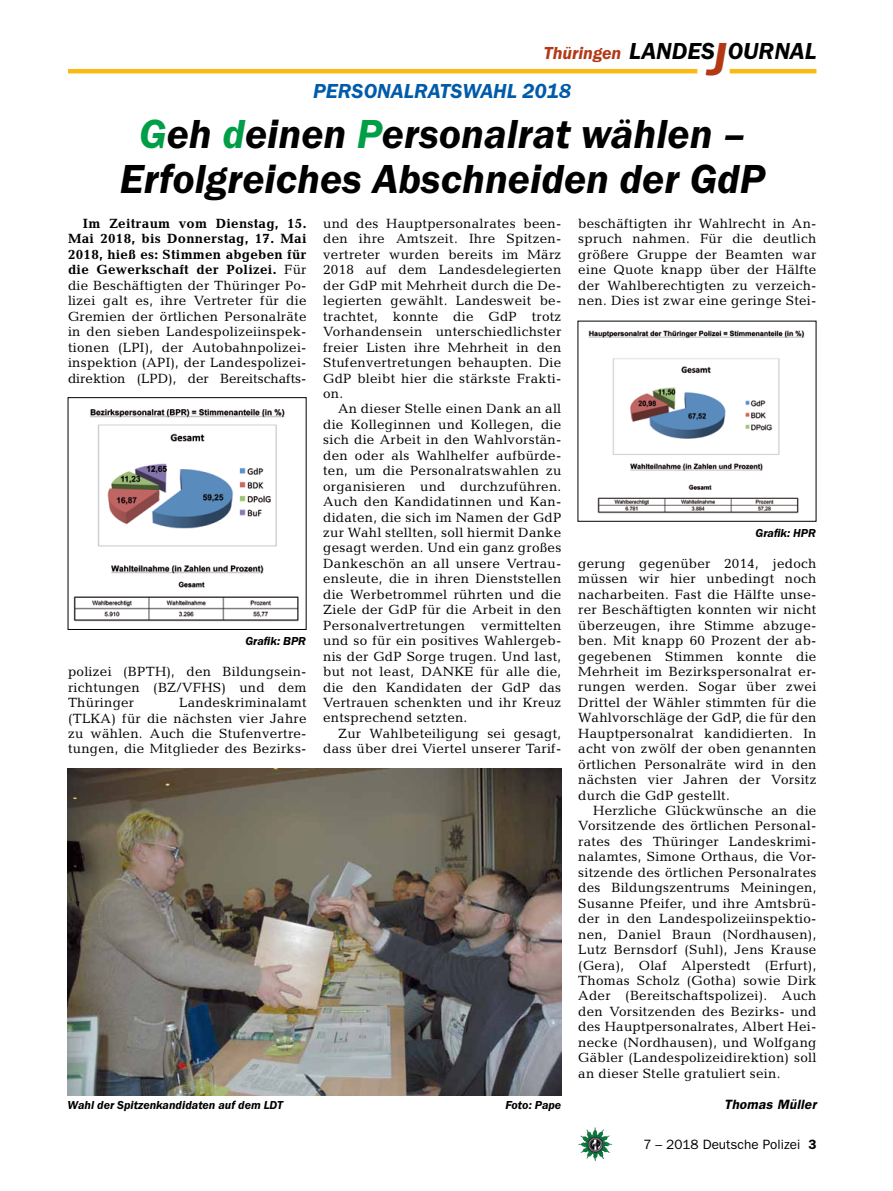
<style>
.page{position:relative;width:893px;height:1191px;background:#fff}
.page>*{position:absolute;margin:0;border:0;box-sizing:border-box;transform-origin:0 0}
.t1{font:italic 600 42px/45px "Franklin Gothic Itc T";color:#000;text-align:center}
.t2{font:italic 600 24px "Franklin Gothic Itc T";color:#000}
.t3{font:italic 600 21px "Franklin Gothic Itc T";color:#005baa}
.t4{font:italic 600 18px "Franklin Gothic Itc T";color:#b33916}
.t5{font:13.5px/15.5px "Candida";letter-spacing:.02em;color:#000;text-align:justify}
.t6{font:13.5px "Franklin Gothic";color:#000}
.t7{font:italic 600 13.5px "Franklin Gothic";letter-spacing:.02em;color:#000}
.t8{font:italic 600 12px "Franklin Gothic Itc T";color:#000}
.s1{font-size:48px;color:#b33916}
.s2{color:#009f47}
.s3{font-weight:700}
.s4{font-weight:600}
</style>
<div class="page">
<img style="left:578px;top:1127px;width:17px;height:25px">
<hr style="left:730px;top:69px;width:86px;height:4px;background:#fdb913">
<hr style="left:68px;top:69px;width:629px;height:4px;background:#fdb913">
<img style="left:588px;top:330px;width:217px;height:184px">
<img style="left:73px;top:409px;width:226px;height:213px">
<div style="left:68px;top:397px;width:239px;height:233px;border:1px solid #000"></div>
<img style="left:67px;top:769px;width:494px;height:326px">
<h3 class="t4" style="left:544px;top:42px;width:79px">Thüringen</h3>
<h3 class="t3" style="left:313px;top:79px;width:26px">Personalrats</h3>
<h3 class="t3" style="left:462px;top:79px;width:32px">wahl</h3>
<h3 class="t3" style="left:522px;top:79px;width:50px">2018</h3>
<h2 class="t2" style="left:629px;top:37px;width:189px">LANDES<span class="s1">J</span>OURNAL</h2>
<h1 class="t1" style="left:120px;top:111px;width:647px"><span class="s2">G</span>eh <span class="s2">d</span>einen <span class="s2">P</span>ersonalrat wählen –<br>Erfolgreiches Abschneiden der GdP</h1>
<p class="t5" style="left:323px;top:216px;width:240px">und des Hauptpersonalrates been&shy;den ihre Amtszeit. Ihre Spitzen&shy;vertreter wurden bereits im März 2018 auf dem Landesdelegierten der GdP mit Mehrheit durch die De&shy;legierten gewählt. Landesweit be&shy;trachtet, konnte die GdP trotz Vorhandensein unterschiedlichster freier Listen ihre Mehrheit in den Stufenvertretungen behaupten. Die GdP bleibt hier die stärkste Frakti&shy;on.</p>
<p class="t5" style="left:323px;top:401px;width:240px;text-indent:15px">An dieser Stelle einen Dank an all die Kolleginnen und Kollegen, die sich die Arbeit in den Wahlvorstän&shy;den oder als Wahlhelfer aufbürde&shy;ten, um die Personalratswahlen zu organisieren und durchzuführen.<br>Auch den Kandidatinnen und Kan&shy;didaten, die sich im Namen der GdP zur Wahl stellten, soll hiermit Danke gesagt werden. Und ein ganz großes Dankeschön an all unsere Vertrau&shy;ensleute, die in ihren Dienststellen die Werbetrommel rührten und die Ziele der GdP für die Arbeit in den Personalvertretungen vermittelten und so für ein positives Wahlergeb&shy;nis der GdP Sorge trugen. Und last, but not least, DANKE für alle die, die den Kandidaten der GdP das Vertrauen schenkten und ihr Kreuz entsprechend setzten.</p>
<p class="t5" style="left:323px;top:725px;width:240px;text-align:right">Zur Wahlbeteiligung sei gesagt, dass über drei Viertel unserer Tarif-</p>
<p class="t5" style="left:578px;top:215px;width:240px">beschäftigten ihr Wahlrecht in An&shy;spruch nahmen. Für die deutlich größere Gruppe der Beamten war eine Quote knapp über der Hälfte der Wahlberechtigten zu verzeich&shy;nen. Dies ist zwar eine geringe Stei-</p>
<p class="t5" style="left:68px;top:216px;width:240px;text-indent:15px"><span class="s3">Im Zeitraum vom Dienstag, 15.<br>Mai 2018, bis Donnerstag, 17. Mai 2018, hieß es: Stimmen abgeben für die Gewerkschaft der Polizei.</span> Für die Beschäftigten der Thüringer Po&shy;lizei galt es, ihre Vertreter für die Gremien der örtlichen Personalräte in den sieben Landespolizeiinspek&shy;tionen (LPI), der Autobahnpolizei&shy;inspektion (API), der Landespolizei&shy;direktion (LPD), der Bereitschafts-</p>
<p class="t8" style="left:755px;top:526px;width:62px">Grafik: HPR</p>
<p class="t5" style="left:578px;top:555px;width:240px">gerung gegenüber 2014, jedoch müssen wir hier unbedingt noch nacharbeiten. Fast die Hälfte unse&shy;rer Beschäftigten konnten wir nicht überzeugen, ihre Stimme abzuge&shy;ben. Mit knapp 60 Prozent der ab&shy;gegebenen Stimmen konnte die Mehrheit im Bezirkspersonalrat er&shy;rungen werden. Sogar über zwei Drittel der Wähler stimmten für die Wahlvorschläge der GdP, die für den Hauptpersonalrat kandidierten. In acht von zwölf der oben genannten örtlichen Personalräte wird in den nächsten vier Jahren der Vorsitz durch die GdP gestellt.</p>
<p class="t5" style="left:578px;top:802px;width:240px;text-indent:15px">Herzliche Glückwünsche an die Vorsitzende des örtlichen Personal&shy;rates des Thüringer Landeskrimi&shy;nalamtes, Simone Orthaus, die Vor&shy;sitzende des örtlichen Personalrates des Bildungszentrums Meiningen, Susanne Pfeifer, und ihre Amtsbrü&shy;der in den Landespolizeiinspektio&shy;nen, Daniel Braun (Nordhausen), Lutz Bernsdorf (Suhl), Jens Krause (Gera), Olaf Alperstedt (Erfurt), Thomas Scholz (Gotha) sowie Dirk Ader (Bereitschaftspolizei). Auch den Vorsitzenden des Bezirks- und des Hauptpersonalrates, Albert Hei&shy;necke (Nordhausen), und Wolfgang Gäbler (Landespolizeidirektion) soll an dieser Stelle gratuliert sein.</p>
<p class="t7" style="left:724px;top:1096px;width:94px">Thomas Müller</p>
<p class="t8" style="left:245px;top:634px;width:62px">Grafik: BPR</p>
<p class="t5" style="left:68px;top:664px;width:240px">polizei (BPTH), den Bildungsein&shy;richtungen (BZ/VFHS) und dem Thüringer</p>
<p class="t5" style="left:68px;top:695px;width:240px;text-indent:111px">Landeskriminalamt (TLKA) für die nächsten vier Jahre zu wählen. Auch die Stufenvertre&shy;tungen, die Mitglieder des Bezirks-</p>
<p class="t8" style="left:68px;top:1098px;width:217px">Wahl der Spitzenkandidaten auf dem LDT</p>
<p class="t8" style="left:505px;top:1098px;width:57px">Foto: Pape</p>
<p class="t6" style="left:643px;top:1136px;width:175px">7 – 2018 Deutsche Polizei <span class="s4">3</span></p>
</div>
